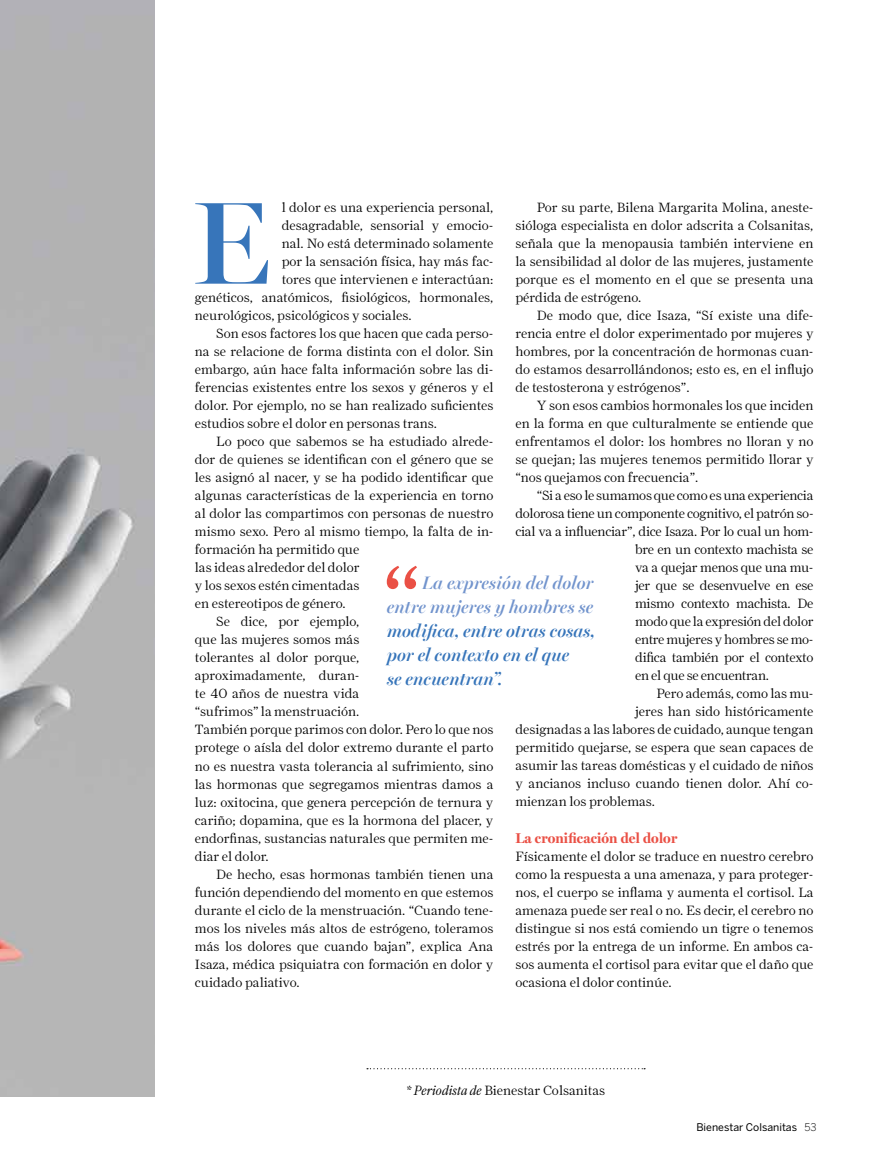
<style>
.page{position:relative;width:872px;height:1170px;background:#fff}
.page>*{position:absolute;margin:0;border:0;box-sizing:border-box;transform-origin:0 0}
.t1{font:600 117.6px "Miller Banner";color:#3775ba}
.t2{font:italic 600 18px/24px "Miller Banner";letter-spacing:.005em;color:#3775ba}
.t3{font:italic 600 18px/24px "Miller Banner";letter-spacing:.005em;color:#7294cd;text-align:right}
.t4{font:700 14.25px "Miller Display";letter-spacing:.01em;color:#ea5045}
.t5{font:300 13.5px/18px "Farnham Display";color:#000;text-align:justify}
.t6{font:300 13.5px "Farnham Display";letter-spacing:-.02em;color:#000}
.t7{font:10.5px "Benton Sans";color:#000}
.s1{font-style:italic}
.s2{font-weight:300}
</style>
<div class="page">
<img style="left:0;top:0;width:154px;height:1095px">
<svg style="left:387px;top:565px;width:30px;height:24px"></svg>
<svg style="left:367px;top:1068px;width:278px;height:1px"></svg>
<p class="t5" style="left:515px;top:198px;width:299px;text-indent:21px">Por su parte, Bilena Margarita Molina, aneste&shy;sióloga especialista en dolor adscrita a Colsanitas, señala que la menopausia también interviene en la sensibilidad al dolor de las mujeres, justamente porque es el momento en el que se presenta una pérdida de estrógeno.</p>
<p class="t5" style="left:515px;top:306px;width:299px;text-indent:21px">De modo que, dice Isaza, “Sí existe una dife&shy;rencia entre el dolor experimentado por mujeres y hombres, por la concentración de hormonas cuan&shy;do estamos desarrollándonos; esto es, en el influjo de testosterona y estrógenos”.</p>
<p class="t5" style="left:515px;top:396px;width:300px;text-indent:21px">Y son esos cambios hormonales los que inciden en la forma en que culturalmente se entiende que enfrentamos el dolor: los hombres no lloran y no se quejan; las mujeres tenemos permitido llorar y “nos quejamos con frecuencia”.</p>
<p class="t6" style="left:536px;top:487px;width:278px">“Si a eso le sumamos que como es una experiencia</p>
<p class="t6" style="left:515px;top:505px;width:300px">dolorosa tiene un componente cognitivo, el patrón so-</p>
<p class="t6" style="left:515px;top:523px;width:299px">cial va a influenciar”, dice Isaza. Por lo cual un hom-</p>
<p class="t6" style="left:635px;top:541px;width:180px">bre en un contexto machista se</p>
<p class="t6" style="left:635px;top:559px;width:180px">va a quejar menos que una mu-</p>
<p class="t6" style="left:635px;top:577px;width:180px">jer que se desenvuelve en ese</p>
<p class="t6" style="left:635px;top:595px;width:180px">mismo contexto machista. De</p>
<p class="t6" style="left:635px;top:613px;width:180px">modo que la expresión del dolor</p>
<p class="t6" style="left:635px;top:631px;width:180px">entre mujeres y hombres se mo-</p>
<p class="t6" style="left:635px;top:649px;width:180px">difica también por el contexto</p>
<p class="t6" style="left:635px;top:667px;width:135px">en el que se encuentran.</p>
<p class="t5" style="left:656px;top:684px;width:159px">Pero además, como las mu-</p>
<p class="t5" style="left:635px;top:702px;width:180px">jeres han sido históricamente</p>
<p class="t5" style="left:515px;top:720px;width:299px">designadas a las labores de cuidado, aunque tengan</p>
<p class="t5" style="left:515px;top:738px;width:299px">permitido quejarse, se espera que sean capaces de</p>
<p class="t5" style="left:515px;top:756px;width:299px">asumir las tareas domésticas y el cuidado de niños</p>
<p class="t5" style="left:515px;top:774px;width:299px">y ancianos incluso cuando tienen dolor. Ahí co-</p>
<p class="t5" style="left:515px;top:792px;width:141px">mienzan los problemas.</p>
<p class="t4" style="left:515px;top:829px;width:163px">La cronificación del dolor</p>
<p class="t5" style="left:515px;top:846px;width:300px">Físicamente el dolor se traduce en nuestro cerebro como la respuesta a una amenaza, y para proteger&shy;nos, el cuerpo se inflama y aumenta el cortisol. La amenaza puede ser real o no. Es decir, el cerebro no distingue si nos está comiendo un tigre o tenemos estrés por la entrega de un informe. En ambos ca&shy;sos aumenta el cortisol para evitar que el daño que ocasiona el dolor continúe.</p>
<h1 class="t1" style="left:192px;top:173px;width:79px">E</h1>
<p class="t5" style="left:282px;top:198px;width:213px">l dolor es una experiencia personal,</p>
<p class="t5" style="left:282px;top:216px;width:213px">desagradable, sensorial y emocio-</p>
<p class="t5" style="left:282px;top:234px;width:213px">nal. No está determinado solamente</p>
<p class="t5" style="left:282px;top:252px;width:213px">por la sensación física, hay más fac-</p>
<p class="t5" style="left:282px;top:270px;width:213px">tores que intervienen e interactúan:</p>
<p class="t5" style="left:195px;top:288px;width:300px">genéticos, anatómicos, fisiológicos, hormonales,</p>
<p class="t5" style="left:195px;top:306px;width:218px">neurológicos, psicológicos y sociales.</p>
<p class="t5" style="left:216px;top:324px;width:279px">Son esos factores los que hacen que cada perso-</p>
<p class="t5" style="left:195px;top:342px;width:300px">na se relacione de forma distinta con el dolor. Sin</p>
<p class="t5" style="left:195px;top:360px;width:300px">embargo, aún hace falta información sobre las di-</p>
<p class="t5" style="left:195px;top:378px;width:300px">ferencias existentes entre los sexos y géneros y el</p>
<p class="t5" style="left:195px;top:396px;width:300px">dolor. Por ejemplo, no se han realizado suficientes</p>
<p class="t5" style="left:195px;top:414px;width:244px">estudios sobre el dolor en personas trans.</p>
<p class="t5" style="left:216px;top:432px;width:279px">Lo poco que sabemos se ha estudiado alrede-</p>
<p class="t5" style="left:195px;top:450px;width:300px">dor de quienes se identifican con el género que se</p>
<p class="t5" style="left:195px;top:468px;width:300px">les asignó al nacer, y se ha podido identificar que</p>
<p class="t5" style="left:195px;top:486px;width:300px">algunas características de la experiencia en torno</p>
<p class="t5" style="left:195px;top:504px;width:300px">al dolor las compartimos con personas de nuestro</p>
<p class="t5" style="left:195px;top:522px;width:300px">mismo sexo. Pero al mismo tiempo, la falta de in-</p>
<p class="t5" style="left:195px;top:540px;width:166px">formación ha permitido que</p>
<p class="t5" style="left:195px;top:558px;width:166px">las ideas alrededor del dolor</p>
<p class="t5" style="left:195px;top:576px;width:166px">y los sexos estén cimentadas</p>
<p class="t5" style="left:195px;top:594px;width:152px">en estereotipos de género.</p>
<p class="t5" style="left:216px;top:612px;width:145px">Se dice, por ejemplo,</p>
<p class="t5" style="left:195px;top:630px;width:166px">que las mujeres somos más</p>
<p class="t5" style="left:195px;top:648px;width:166px">tolerantes al dolor porque,</p>
<p class="t5" style="left:195px;top:666px;width:166px">aproximadamente, duran-</p>
<p class="t5" style="left:195px;top:684px;width:166px">te 40 años de nuestra vida</p>
<p class="t5" style="left:195px;top:702px;width:166px">“sufrimos” la menstruación.</p>
<p class="t5" style="left:195px;top:720px;width:300px">También porque parimos con dolor. Pero lo que nos</p>
<p class="t5" style="left:195px;top:738px;width:300px">protege o aísla del dolor extremo durante el parto</p>
<p class="t5" style="left:195px;top:756px;width:300px">no es nuestra vasta tolerancia al sufrimiento, sino</p>
<p class="t5" style="left:195px;top:774px;width:300px">las hormonas que segregamos mientras damos a</p>
<p class="t5" style="left:195px;top:792px;width:300px">luz: oxitocina, que genera percepción de ternura y</p>
<p class="t5" style="left:195px;top:810px;width:300px">cariño; dopamina, que es la hormona del placer, y</p>
<p class="t5" style="left:195px;top:828px;width:300px">endorfinas, sustancias naturales que permiten me-</p>
<p class="t5" style="left:195px;top:846px;width:75px">diar el dolor.</p>
<p class="t5" style="left:216px;top:864px;width:279px">De hecho, esas hormonas también tienen una</p>
<p class="t5" style="left:195px;top:882px;width:300px">función dependiendo del momento en que estemos</p>
<p class="t5" style="left:195px;top:900px;width:300px">durante el ciclo de la menstruación. “Cuando tene-</p>
<p class="t5" style="left:195px;top:918px;width:300px">mos los niveles más altos de estrógeno, toleramos</p>
<p class="t5" style="left:195px;top:936px;width:300px">más los dolores que cuando bajan”, explica Ana</p>
<p class="t5" style="left:195px;top:954px;width:300px">Isaza, médica psiquiatra con formación en dolor y</p>
<p class="t5" style="left:195px;top:972px;width:106px">cuidado paliativo.</p>
<h2 class="t3" style="left:387px;top:570px;width:208px">La expresión del dolor entre mujeres y hombres se</h2>
<h2 class="t2" style="left:387px;top:618px;width:210px">modifica, entre otras cosas, por el contexto en el que<br>se encuentran”.</h2>
<p class="t5" style="left:406px;top:1080px;width:201px"><span class="s1">* Periodista de</span> Bienestar Colsanitas</p>
<p class="t7" style="left:696px;top:1120px;width:122px">Bienestar Colsanitas <span class="s2">53</span></p>
</div>
